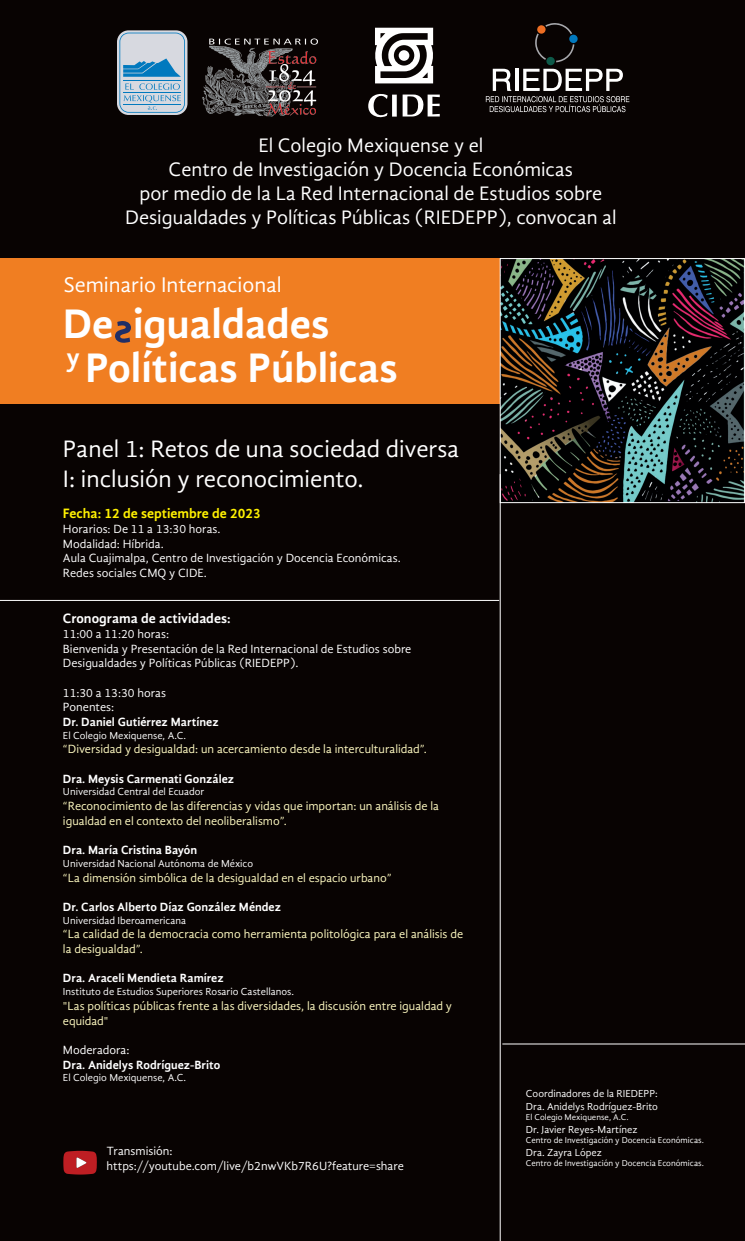
<style>
.page{position:relative;width:745px;height:1241px;background:#fff}
.page>*{position:absolute;margin:0;border:0;box-sizing:border-box;transform-origin:0 0}
.t1{font:700 42.52px "Gandhi Sans";color:#fff}
.t2{font:24.5px/29.4px "Gandhi Sans";color:#fff}
.t3{font:21.88px "Gandhi Sans";color:#fff}
.t4{font:20.12px/24.2px "Gandhi Sans";color:#fff;text-align:center}
.t5{font:700 14px "Gandhi Sans";color:#fff101}
.t6{font:700 14px "Gandhi Sans";color:#fff}
.t7{font:12.25px/14.7px "Gandhi Sans";color:#fffac1}
.t8{font:12.25px/14.7px "Gandhi Sans";color:#fff}
.t9{font:700 12.25px "Gandhi Sans";color:#fff}
.t10{font:10.5px/12.6px "Gandhi Sans";color:#fff}
.t11{font:8.75px "Gandhi Sans";color:#fff}
</style>
<div class="page">
<div style="left:0;top:0;width:744px;height:1240px;background:#080302"></div>
<svg style="left:117px;top:30px;width:70px;height:85px"></svg>
<svg style="left:119px;top:33px;width:66px;height:80px;background:#a4c2d7"></svg>
<img style="left:202px;top:39px;width:115px;height:77px">
<div style="left:0;top:258px;width:744px;height:146px;background:#f07e22"></div>
<svg style="left:375px;top:28px;width:58px;height:55px"></svg>
<svg style="left:402px;top:94px;width:37px;height:22px"></svg>
<svg style="left:368px;top:94px;width:28px;height:24px"></svg>
<div style="left:398px;top:50px;width:11px;height:11px;background:#fff;border-radius:50%"></div>
<svg style="left:485px;top:69px;width:144px;height:43px"></svg>
<svg style="left:535px;top:23px;width:39px;height:39px"></svg>
<svg style="left:536px;top:25px;width:9px;height:9px"></svg>
<svg style="left:568px;top:34px;width:9px;height:9px"></svg>
<div style="left:546px;top:57px;width:8px;height:8px;background:#0d5a49;border-radius:50%"></div>
<img style="left:501px;top:260px;width:241px;height:241px">
<svg style="left:115px;top:321px;width:16px;height:22px"></svg>
<svg style="left:63px;top:1150px;width:34px;height:24px"></svg>
<hr style="left:499px;top:474px;width:1px;height:766px;background:#fff">
<div style="left:499px;top:258px;width:245px;height:245px;border:1px solid #fff"></div>
<hr style="left:0;top:600px;width:499px;height:1px;background:#fff">
<hr style="left:502px;top:1043px;width:242px;height:1px;background:#fff">
<h3 class="t4" style="left:125px;top:133px;width:492px">El Colegio Mexiquense y el<br>Centro de Investigación y Docencia Económicas<br>por medio de la La Red Internacional de Estudios sobre Desigualdades y Políticas Públicas (RIEDEPP), convocan al</h3>
<h3 class="t3" style="left:64px;top:272px;width:219px">Seminario Internacional</h3>
<h1 class="t1" style="left:63px;top:298px;width:268px">De igualdades</h1>
<h1 class="t1" style="left:66px;top:343px;width:332px"><sup>y</sup> Políticas Públicas</h1>
<h2 class="t2" style="left:63px;top:434px;width:397px">Panel 1: Retos de una sociedad diversa<br>I: inclusión y reconocimiento.</h2>
<p class="t5" style="left:63px;top:505px;width:199px">Fecha: 12 de septiembre de 2023</p>
<p class="t8" style="left:63px;top:521px;width:339px">Horarios: De 11 a 13:30 horas.<br>Modalidad: Híbrida.<br>Aula Cuajimalpa, Centro de Investigación y Docencia Económicas.<br>Redes sociales CMQ y CIDE.</p>
<p class="t6" style="left:63px;top:610px;width:169px">Cronograma de actividades:</p>
<p class="t8" style="left:63px;top:626px;width:349px">11:00 a 11:20 horas:<br>Bienvenida y Presentación de la Red Internacional de Estudios sobre<br>Desigualdades y Políticas Públicas (RIEDEPP).</p>
<p class="t8" style="left:63px;top:685px;width:104px">11:30 a 13:30 horas<br>Ponentes:</p>
<p class="t9" style="left:63px;top:714px;width:157px">Dr. Daniel Gutiérrez Martínez</p>
<p class="t10" style="left:63px;top:728px;width:124px">El Colegio Mexiquense, A.C.</p>
<p class="t7" style="left:63px;top:741px;width:365px">“Diversidad y desigualdad: un acercamiento desde la interculturalidad”.</p>
<p class="t9" style="left:63px;top:771px;width:172px">Dra. Meysis Carmenati González</p>
<p class="t10" style="left:63px;top:785px;width:143px">Universidad Central del Ecuador</p>
<p class="t7" style="left:63px;top:798px;width:377px">“Reconocimiento de las diferencias y vidas que importan: un análisis de la igualdad en el contexto del neoliberalismo”.</p>
<p class="t9" style="left:63px;top:843px;width:135px">Dra. María Cristina Bayón</p>
<p class="t10" style="left:63px;top:857px;width:191px">Universidad Nacional Autónoma de México</p>
<p class="t7" style="left:63px;top:870px;width:330px">“La dimensión simbólica de la desigualdad en el espacio urbano”</p>
<p class="t9" style="left:63px;top:899px;width:219px">Dr. Carlos Alberto Díaz González Méndez</p>
<p class="t10" style="left:63px;top:913px;width:125px">Universidad Iberoamericana</p>
<p class="t7" style="left:63px;top:926px;width:401px">“La calidad de la democracia como herramienta politológica para el análisis de la desigualdad”.</p>
<p class="t9" style="left:63px;top:971px;width:162px">Dra. Araceli Mendieta Ramírez</p>
<p class="t10" style="left:63px;top:985px;width:232px">Instituto de Estudios Superiores Rosario Castellanos.</p>
<p class="t7" style="left:63px;top:998px;width:390px">"Las políticas públicas frente a las diversidades, la discusión entre igualdad y equidad"</p>
<p class="t8" style="left:63px;top:1042px;width:68px">Moderadora:</p>
<p class="t9" style="left:63px;top:1057px;width:159px">Dra. Anidelys Rodríguez-Brito</p>
<p class="t10" style="left:63px;top:1071px;width:124px">El Colegio Mexiquense, A.C.</p>
<p class="t8" style="left:106px;top:1143px;width:298px">Transmisión: https://youtube.com/live/b2nwVKb7R6U?feature=share</p>
<p class="t10" style="left:525px;top:1086px;width:133px">Coordinadores de la RIEDEPP:<br>Dra. Anidelys Rodríguez-Brito</p>
<p class="t11" style="left:525px;top:1111px;width:104px">El Colegio Mexiquense, A.C.</p>
<p class="t10" style="left:525px;top:1122px;width:113px">Dr. Javier Reyes-Martínez</p>
<p class="t11" style="left:525px;top:1135px;width:179px">Centro de Investigación y Docencia Económicas.</p>
<p class="t10" style="left:525px;top:1145px;width:77px">Dra. Zayra López</p>
<p class="t11" style="left:525px;top:1158px;width:179px">Centro de Investigación y Docencia Económicas.</p>
</div>
